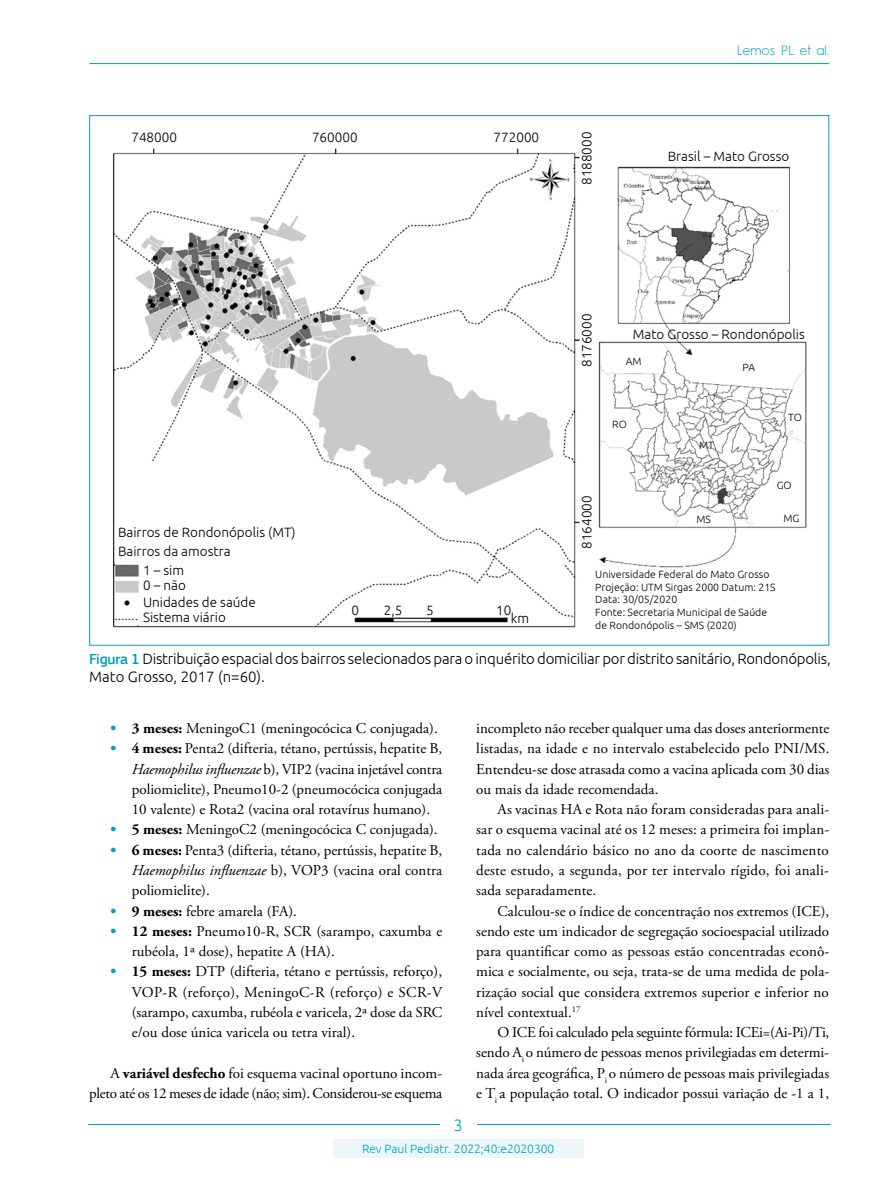
<style>
.page{position:relative;width:893px;height:1191px;background:#fff}
.page>*{position:absolute;margin:0;border:0;box-sizing:border-box;transform-origin:0 0}
.t1{font:300 16.5px "Ubuntu";color:#00a1ba}
.t2{font:15px/20.2px "Adobe Garamond Pro";color:#000;text-align:justify}
.t3{font:300 15px/18px "Ubuntu";letter-spacing:-.015em;color:#000}
.t4{font:15px/20.2px "Adobe Garamond Pro";letter-spacing:-.02em;color:#000;text-align:right}
.t5{font:300 13.5px/18.8px "Ubuntu";color:#000}
.t6{font:300 13.5px "Hurme Geometric Sans 1";color:#00a1ba}
.t7{font:300 12px "Ubuntu";color:#00a1ba}
.t8{font:300 10.5px/12.6px "Ubuntu";color:#000}
.s1{font-family:"PF Square Sans Pro";font-weight:500;color:#00a1ba}
.s2{font-weight:700;color:#00a1ba}
.s3{font-weight:700}
.s4{font-style:italic}
</style>
<div class="page">
<hr style="left:88px;top:1124px;width:742px;height:1px;background:#00a1ba">
<hr style="left:89px;top:63px;width:740px;height:1px;background:#00a1ba">
<div style="left:440px;top:1111px;width:36px;height:25px;background:#fff"></div>
<div style="left:333px;top:1138px;width:250px;height:19px;background:#edf6f9"></div>
<img style="left:113px;top:148px;width:694px;height:480px">
<p class="t5" style="left:131px;top:127px;width:47px">748000</p>
<p class="t5" style="left:577px;top:185px;width:55px;rotate:-90deg">8188000</p>
<p class="t5" style="left:312px;top:127px;width:47px">760000</p>
<p class="t5" style="left:494px;top:127px;width:47px">772000</p>
<p class="t6" style="left:737px;top:41px;width:94px">Lemos PL et al.</p>
<p class="t5" style="left:668px;top:147px;width:123px">Brasil – Mato Grosso</p>
<p class="t5" style="left:577px;top:367px;width:55px;rotate:-90deg">8176000</p>
<p class="t5" style="left:633px;top:324px;width:174px">Mato Grosso – Rondonópolis</p>
<p class="t8" style="left:626px;top:354px;width:17px">AM</p>
<p class="t8" style="left:612px;top:418px;width:16px">RO</p>
<p class="t8" style="left:699px;top:438px;width:16px">MT</p>
<p class="t8" style="left:742px;top:361px;width:14px">PA</p>
<p class="t8" style="left:788px;top:410px;width:15px">TO</p>
<p class="t8" style="left:777px;top:479px;width:17px">GO</p>
<p class="t5" style="left:118px;top:522px;width:179px">Bairros de Rondonópolis (MT)</p>
<p class="t5" style="left:143px;top:541px;width:89px;text-indent:-25px">Bairros da amostra<br>1 – sim</p>
<p class="t5" style="left:143px;top:576px;width:114px;line-height:17.1px">0 – não<br>Unidades de saúde</p>
<p class="t5" style="left:143px;top:607px;width:84px">Sistema viário</p>
<p class="t5" style="left:352px;top:600px;width:9px">0</p>
<p class="t5" style="left:384px;top:600px;width:20px">2,5</p>
<p class="t5" style="left:426px;top:600px;width:9px">5</p>
<p class="t5" style="left:496px;top:600px;width:17px">10</p>
<p class="t5" style="left:511px;top:608px;width:20px">km</p>
<p class="t5" style="left:577px;top:549px;width:55px;rotate:-90deg">8164000</p>
<p class="t8" style="left:696px;top:512px;width:16px">MS</p>
<p class="t8" style="left:595px;top:568px;width:182px">Universidade Federal do Mato Grosso<br>Projeção: UTM Sirgas 2000 Datum: 21S<br>Data: 30/05/2020<br>Fonte: Secretaria Municipal de Saúde de Rondonópolis – SMS (2020)</p>
<p class="t8" style="left:783px;top:512px;width:17px">MG</p>
<p class="t3" style="left:89px;top:649px;width:743px"><span class="s1">Figura 1</span> Distribuição espacial dos bairros selecionados para o inquérito domiciliar por distrito sanitário, Rondonópolis,<br>Mato Grosso, 2017 (n=60).</p>
<p class="t2" style="left:111px;top:719px;width:329px"><span class="s2">•</span> <span class="s3">3 meses:</span> MeningoC1 (meningocócica C conjugada).</p>
<p class="t2" style="left:132px;top:739px;width:312px;text-indent:-21px"><span class="s2">•</span> <span class="s3">4 meses:</span> Penta2 (difteria, tétano, pertússis, hepatite B, <span class="s4">Haemophilus influenzae</span> b), VIP2 (vacina injetável contra poliomielite), Pneumo10-2 (pneumocócica conjugada 10 valente) e Rota2 (vacina oral rotavírus humano).</p>
<p class="t2" style="left:111px;top:820px;width:329px"><span class="s2">•</span> <span class="s3">5 meses:</span> MeningoC2 (meningocócica C conjugada).</p>
<p class="t2" style="left:132px;top:840px;width:312px;text-indent:-21px"><span class="s2">•</span> <span class="s3">6 meses:</span> Penta3 (difteria, tétano, pertússis, hepatite B, <span class="s4">Haemophilus influenzae</span> b), VOP3 (vacina oral contra poliomielite).</p>
<p class="t2" style="left:111px;top:901px;width:188px"><span class="s2">•</span> <span class="s3">9 meses:</span> febre amarela (FA).</p>
<p class="t2" style="left:132px;top:921px;width:312px;text-indent:-21px"><span class="s2">•</span> <span class="s3">12 meses:</span> Pneumo10-R, SCR (sarampo, caxumba e rubéola, 1ª dose), hepatite A (HA).</p>
<p class="t2" style="left:132px;top:962px;width:312px;text-indent:-21px"><span class="s2">•</span> <span class="s3">15 meses:</span> DTP (difteria, tétano e pertússis, reforço), VOP-R (reforço), MeningoC-R (reforço) e SCR-V (sarampo, caxumba, rubéola e varicela, 2ª dose da SRC e/ou dose única varicela ou tetra viral).</p>
<p class="t4" style="left:89px;top:1063px;width:354px">A <span class="s3">variável desfecho</span> foi esquema vacinal oportuno incom&shy;pleto até os 12 meses de idade (não; sim). Considerou-se esquema</p>
<p class="t2" style="left:476px;top:719px;width:355px">incompleto não receber qualquer uma das doses anteriormente listadas, na idade e no intervalo estabelecido pelo PNI/MS.<br>Entendeu-se dose atrasada como a vacina aplicada com 30 dias ou mais da idade recomendada.</p>
<p class="t2" style="left:476px;top:800px;width:354px;text-indent:21px">As vacinas HA e Rota não foram consideradas para anali&shy;sar o esquema vacinal até os 12 meses: a primeira foi implan&shy;tada no calendário básico no ano da coorte de nascimento deste estudo, a segunda, por ter intervalo rígido, foi anali&shy;sada separadamente.</p>
<p class="t2" style="left:476px;top:901px;width:355px;text-indent:21px">Calculou-se o índice de concentração nos extremos (ICE), sendo este um indicador de segregação socioespacial utilizado para quantificar como as pessoas estão concentradas econô&shy;mica e socialmente, ou seja, trata-se de uma medida de pola&shy;rização social que considera extremos superior e inferior no nível contextual.<sup>17</sup></p>
<p class="t2" style="left:476px;top:1022px;width:355px;text-indent:21px">O ICE foi calculado pela seguinte fórmula: ICEi=(Ai-Pi)/Ti, sendo A<sub>i</sub> o número de pessoas menos privilegiadas em determi&shy;nada área geográfica, P<sub>i</sub> o número de pessoas mais privilegiadas e T<sub>i</sub> a população total. O indicador possui variação de -1 a 1,</p>
<p class="t1" style="left:453px;top:1114px;width:11px">3</p>
<p class="t7" style="left:362px;top:1141px;width:194px">Rev Paul Pediatr. 2022;40:e2020300</p>
</div>
